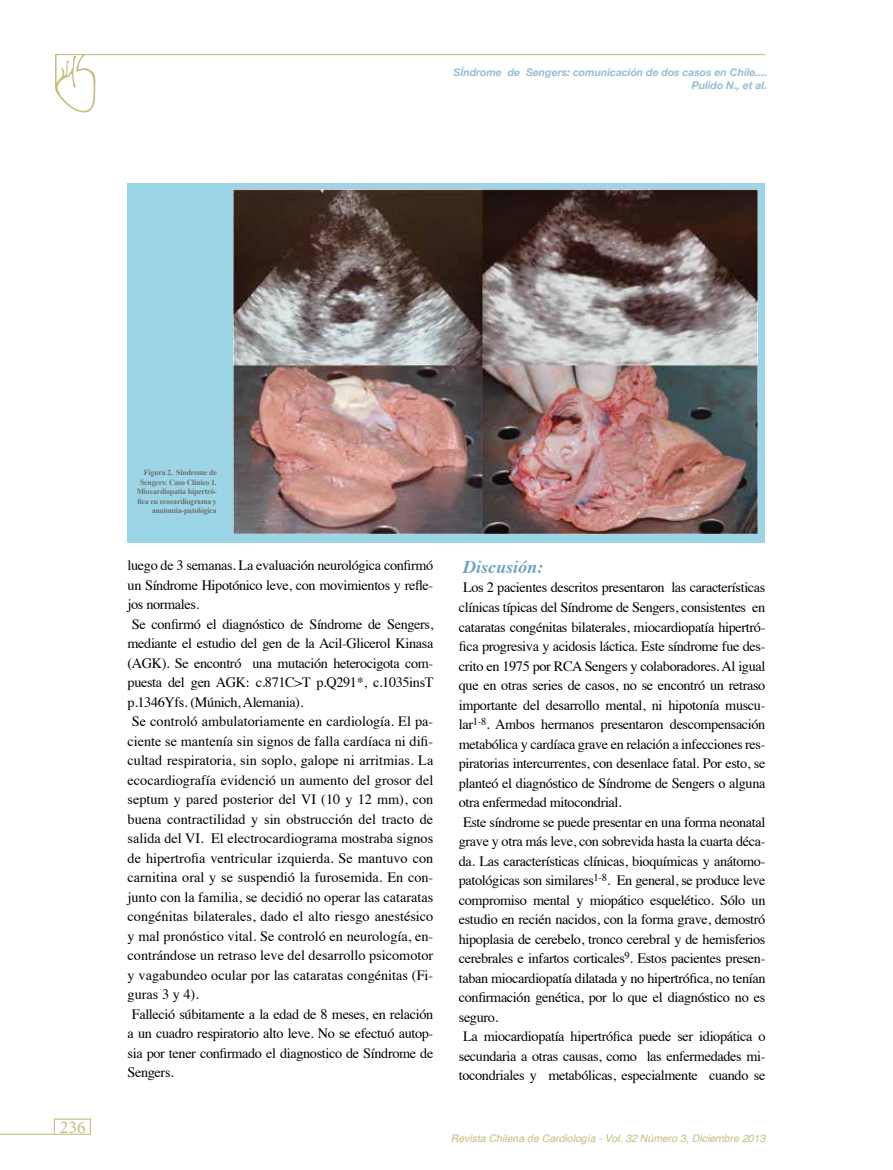
<style>
.page{position:relative;width:893px;height:1170px;background:#fff}
.page>*{position:absolute;margin:0;border:0;box-sizing:border-box;transform-origin:0 0}
.t1{font:italic 700 18px "Times";color:#69a2c2}
.t2{font:18px "Minion Pro";color:#c6bd80}
.t3{font:14.25px/19.5px "Times";letter-spacing:-.025em;color:#000}
.t4{font:14.25px/19.5px "Times";color:#000}
.t5{font:italic 700 10.5px/12.6px "Helvetica Neue";color:#97bdd5;text-align:right}
.t6{font:italic 10.5px "Helvetica";color:#c6bd80}
.t7{font:700 7.8px/9.4px "Times New Roman";letter-spacing:-.025em;color:#706f6f;text-align:right}
</style>
<div class="page">
<hr style="left:55px;top:54px;width:710px;height:1px;background:#c6bd80">
<svg style="left:55px;top:54px;width:41px;height:59px"></svg>
<hr style="left:55px;top:55px;width:2px;height:32px;background:#c6bd80">
<hr style="left:0;top:1133px;width:54px;height:1px;background:#c6bd80">
<div style="left:54px;top:1118px;width:37px;height:16px;border:1px solid #c6bd80"></div>
<div style="left:128px;top:183px;width:637px;height:359px;background:#9bd5e6"></div>
<img style="left:234px;top:189px;width:523px;height:344px">
<p class="t5" style="left:453px;top:66px;width:315px">SÍndrome de Sengers: comunicación de dos casos en Chile....<br>Pulido N., et al.</p>
<p class="t2" style="left:60px;top:1114px;width:27px">236</p>
<p class="t7" style="left:137px;top:468px;width:82px">Figura 2. Sindrome de<br>Sengers: Caso Clinico 1.<br>Miocardiopatia hipertró&shy;fica en ecocardiograma y anatomia-patológica</p>
<p class="t4" style="left:128px;top:554px;width:307px">luego de 3 semanas. La evaluación neurológica confirmó un Síndrome Hipotónico leve, con movimientos y refle&shy;jos normales.<br>Se confirmó el diagnóstico de Síndrome de Sengers, mediante el estudio del gen de la Acil-Glicerol Kinasa (AGK). Se encontró una mutación heterocigota com&shy;puesta del gen AGK: c.871C&gt;T p.Q291*, c.1035insT p.1346Yfs. (Múnich, Alemania).<br>Se controló ambulatoriamente en cardiología. El pa&shy;ciente se mantenía sin signos de falla cardíaca ni difi&shy;cultad respiratoria, sin soplo, galope ni arritmias. La ecocardiografía evidenció un aumento del grosor del septum y pared posterior del VI (10 y 12 mm), con buena contractilidad y sin obstrucción del tracto de salida del VI. El electrocardiograma mostraba signos de hipertrofia ventricular izquierda. Se mantuvo con carnitina oral y se suspendió la furosemida. En con&shy;junto con la familia, se decidió no operar las cataratas congénitas bilaterales, dado el alto riesgo anestésico y mal pronóstico vital. Se controló en neurología, en&shy;contrándose un retraso leve del desarrollo psicomotor y vagabundeo ocular por las cataratas congénitas (Fi&shy;guras 3 y 4).<br>Falleció súbitamente a la edad de 8 meses, en relación a un cuadro respiratorio alto leve. No se efectuó autop&shy;sia por tener confirmado el diagnostico de Síndrome de Sengers.</p>
<p class="t1" style="left:463px;top:550px;width:82px">Discusión:</p>
<p class="t3" style="left:459px;top:576px;width:308px">Los 2 pacientes descritos presentaron las características clínicas típicas del Síndrome de Sengers, consistentes en cataratas congénitas bilaterales, miocardiopatía hipertró&shy;fica progresiva y acidosis láctica. Este síndrome fue des&shy;crito en 1975 por RCA Sengers y colaboradores. Al igual que en otras series de casos, no se encontró un retraso importante del desarrollo mental, ni hipotonía muscu&shy;lar<sup>1-8</sup>. Ambos hermanos presentaron descompensación metabólica y cardíaca grave en relación a infecciones res&shy;piratorias intercurrentes, con desenlace fatal. Por esto, se planteó el diagnóstico de Síndrome de Sengers o alguna otra enfermedad mitocondrial.<br>Este síndrome se puede presentar en una forma neonatal grave y otra más leve, con sobrevida hasta la cuarta déca&shy;da. Las características clínicas, bioquímicas y anátomo&shy;patológicas son similares<sup>1-8</sup>. En general, se produce leve compromiso mental y miopático esquelético. Sólo un estudio en recién nacidos, con la forma grave, demostró hipoplasia de cerebelo, tronco cerebral y de hemisferios cerebrales e infartos corticales<sup>9</sup>. Estos pacientes presen&shy;taban miocardiopatía dilatada y no hipertrófica, no tenían confirmación genética, por lo que el diagnóstico no es seguro.<br>La miocardiopatía hipertrófica puede ser idiopática o secundaria a otras causas, como las enfermedades mi&shy;tocondriales y metabólicas, especialmente cuando se</p>
<p class="t6" style="left:451px;top:1129px;width:316px">Revista Chilena de Cardiología - Vol. 32 Número 3, Diciembre 2013</p>
</div>
